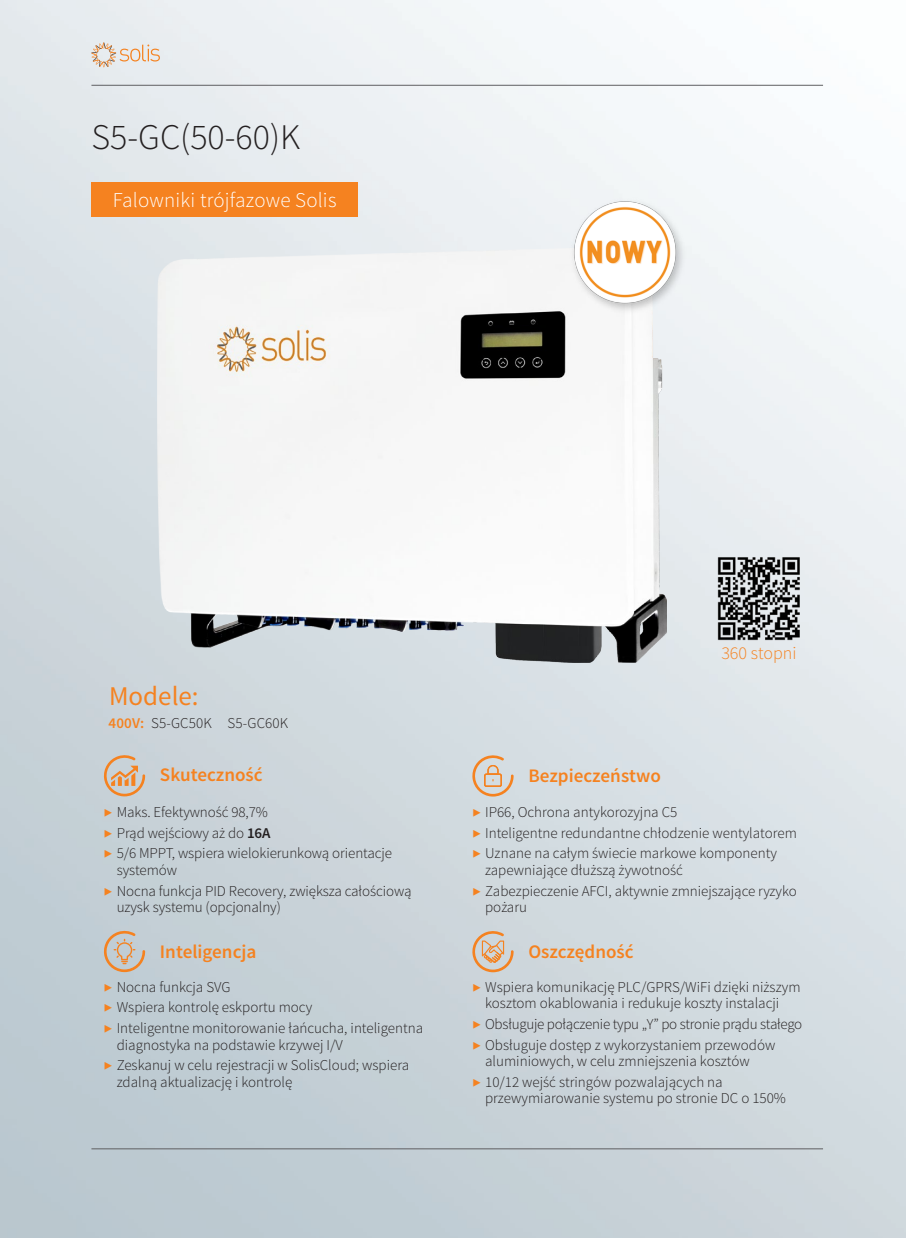
<style>
.page{position:relative;width:906px;height:1238px;background:#fff}
.page>*{position:absolute;margin:0;border:0;box-sizing:border-box;transform-origin:0 0}
.t1{font:300 36px "Source Sans Pro";color:#231f20}
.t2{font:27px "Source Sans Pro";color:#f58220}
.t3{font:300 21px "Source Sans Pro";letter-spacing:.01em;color:#fff}
.t4{font:600 19.05px "Source Sans Pro";color:#f58220}
.t5{font:300 18px "Source Sans Pro";color:#f58220}
.t6{font:300 15px/20.7px "Source Sans Pro";color:#231f20}
.t7{font:300 15px/20.7px "Source Sans Pro";letter-spacing:-.02em;color:#231f20}
.s1{font-weight:600;color:#f58220}
.s2{color:#f58220}
.s3{font-weight:600}
</style>
<div class="page">
<img style="left:0;top:0;width:906px;height:1237px">
<hr style="left:91px;top:85px;width:732px;height:1px;background:#5f5f62">
<hr style="left:91px;top:1148px;width:732px;height:1px;background:#5f5f62">
<svg style="left:91px;top:43px;width:69px;height:24px;background:#e5d6c9"></svg>
<div style="left:91px;top:183px;width:267px;height:34px;background:#f58220"></div>
<svg style="left:103px;top:930px;width:42px;height:42px;background:#cbbcad"></svg>
<svg style="left:471px;top:930px;width:42px;height:42px;background:#d7bfaa"></svg>
<svg style="left:103px;top:754px;width:42px;height:42px;background:#d4bba4"></svg>
<svg style="left:471px;top:754px;width:42px;height:42px;background:#dac7b5"></svg>
<img style="left:157px;top:247px;width:509px;height:415px">
<img style="left:716px;top:556px;width:85px;height:85px">
<img style="left:562px;top:190px;width:132px;height:132px">
<h1 class="t1" style="left:91px;top:115px;width:210px">S5-GC(50-60)K</h1>
<h3 class="t3" style="left:113px;top:187px;width:225px">Falowniki trójfazowe Solis</h3>
<h2 class="t2" style="left:109px;top:679px;width:91px">Modele:</h2>
<p class="t6" style="left:109px;top:712px;width:181px"><span class="s1">400V:</span> S5-GC50K S5-GC60K</p>
<p class="t5" style="left:721px;top:642px;width:77px">360 stopni</p>
<p class="t4" style="left:160px;top:763px;width:104px">Skuteczność</p>
<p class="t4" style="left:528px;top:764px;width:134px">Bezpieczeństwo</p>
<p class="t6" style="left:104px;top:801px;width:290px"><span class="s2">▶</span> Maks. Efektywność 98,7%<br><span class="s2">▶</span> Prąd wejściowy aż do <span class="s3">16A<br></span><span class="s2">▶</span> 5/6 MPPT, wspiera wielokierunkową orientacje</p>
<p class="t6" style="left:104px;top:859px;width:309px;text-indent:13px">systemów<br><span class="s2">▶</span> Nocna funkcja PID Recovery, zwiększa całościową</p>
<p class="t6" style="left:117px;top:896px;width:166px">uzysk systemu (opcjonalny)</p>
<p class="t6" style="left:472px;top:801px;width:326px"><span class="s2">▶</span> IP66, Ochrona antykorozyjna C5<br><span class="s2">▶</span> Inteligentne redundantne chłodzenie wentylatorem <span class="s2">▶</span> Uznane na całym świecie markowe komponenty</p>
<p class="t6" style="left:472px;top:859px;width:326px;text-indent:13px">zapewniające dłuższą żywotność<br><span class="s2">▶</span> Zabezpieczenie AFCI, aktywnie zmniejszające ryzyko</p>
<p class="t6" style="left:485px;top:896px;width:43px">pożaru</p>
<p class="t4" style="left:160px;top:939px;width:98px">Inteligencja</p>
<p class="t4" style="left:528px;top:939px;width:107px">Oszczędność</p>
<p class="t6" style="left:104px;top:976px;width:321px"><span class="s2">▶</span> Nocna funkcja SVG<br><span class="s2">▶</span> Wspiera kontrolę eskportu mocy<br><span class="s2">▶</span> Inteligentne monitorowanie łańcucha, inteligentna</p>
<p class="t6" style="left:104px;top:1034px;width:307px;text-indent:13px">diagnostyka na podstawie krzywej I/V<br><span class="s2">▶</span> Zeskanuj w celu rejestracji w SolisCloud; wspiera</p>
<p class="t6" style="left:117px;top:1071px;width:177px">zdalną aktualizację i kontrolę</p>
<p class="t6" style="left:472px;top:978px;width:330px;line-height:16.5px;text-align:center"><span class="s2">▶</span> Wspiera komunikację PLC/GPRS/WiFi dzięki niższym kosztom okablowania i redukuje koszty instalacji</p>
<p class="t7" style="left:472px;top:1013px;width:331px"><span class="s2">▶</span> Obsługuje połączenie typu „Y” po stronie prądu stałego <span class="s2">▶</span> Obsługuje dostęp z wykorzystaniem przewodów</p>
<p class="t6" style="left:472px;top:1050px;width:279px;text-indent:13px">aluminiowych, w celu zmniejszenia kosztów <span class="s2">▶</span> 10/12 wejść stringów pozwalających na</p>
<p class="t6" style="left:485px;top:1088px;width:302px">przewymiarowanie systemu po stronie DC o 150%</p>
</div>
